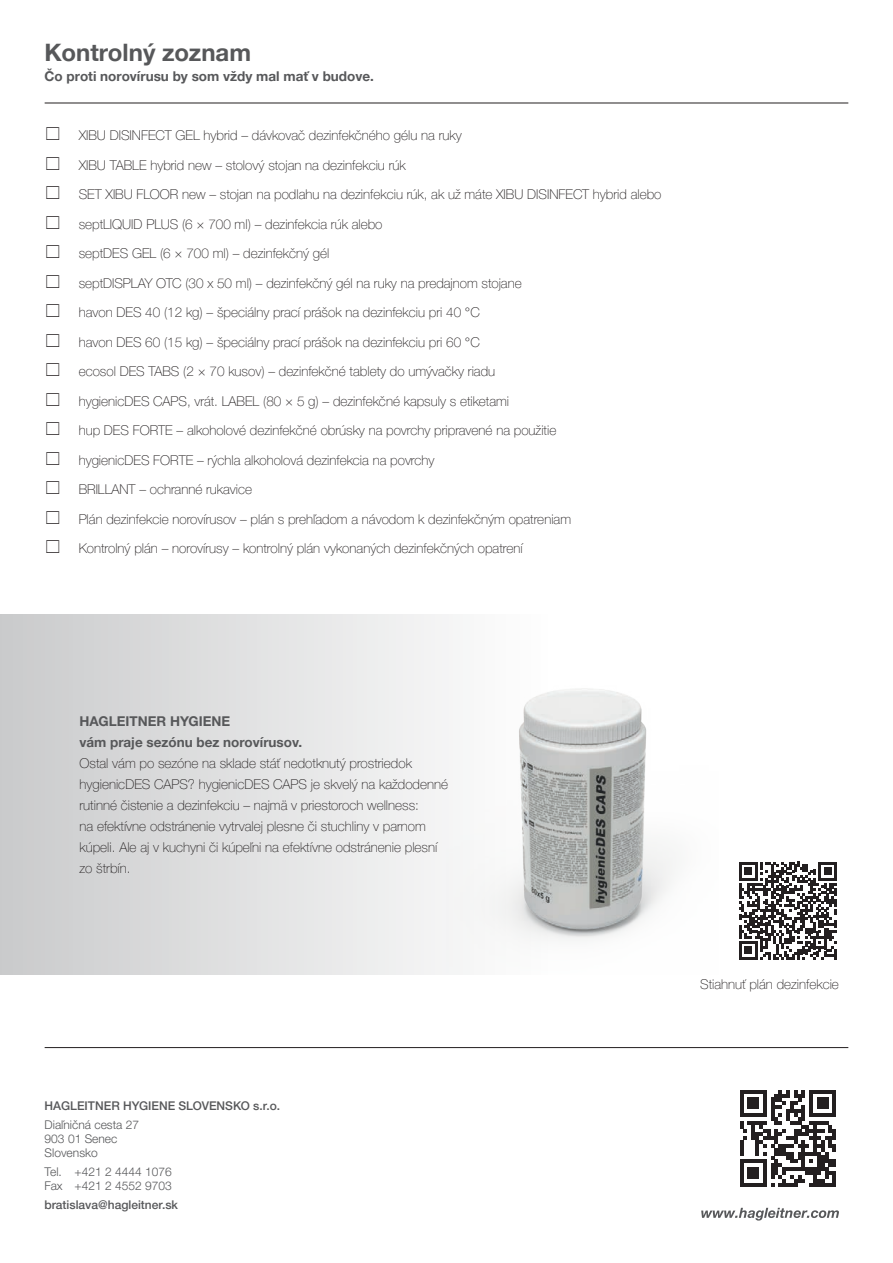
<style>
.page{position:relative;width:893px;height:1263px;background:#fff}
.page>*{position:absolute;margin:0;border:0;box-sizing:border-box;transform-origin:0 0}
.t1{font:700 24px "Helvetica Neue LTW1 G";color:#57585a}
.t2{font:100 13.5px/29.5px "Helvetica Neue LTW1 G";color:#231f20}
.t3{font:700 13.5px/21px "Helvetica Neue LTW1 G";color:#57585a}
.t4{font:300 12px/14.4px "Helvetica Neue LTW1 G";color:#57585a}
.t5{font:500 12px "Helvetica Neue LTW1 G";color:#57585a}
</style>
<div class="page">
<svg style="left:0;top:615px;width:800px;height:360px"></svg>
<svg style="left:701px;top:1208px;width:138px;height:12px"></svg>
<svg style="left:740px;top:1090px;width:96px;height:96px"></svg>
<img style="left:446px;top:615px;width:273px;height:360px">
<hr style="left:45px;top:103px;width:803px;height:1px;background:#231f20">
<hr style="left:45px;top:1047px;width:803px;height:1px;background:#231f20">
<svg style="left:739px;top:862px;width:98px;height:98px"></svg>
<h1 class="t1" style="left:45px;top:37px;width:208px">Kontrolný zoznam</h1>
<p class="t3" style="left:45px;top:66px;width:331px">Čo proti norovírusu by som vždy mal mať v budove.</p>
<p class="t2" style="left:79px;top:121px;width:584px">XIBU DISINFECT GEL hybrid – dávkovač dezinfekčného gélu na ruky<br>XIBU TABLE hybrid new – stolový stojan na dezinfekciu rúk<br>SET XIBU FLOOR new – stojan na podlahu na dezinfekciu rúk, ak už máte XIBU DISINFECT hybrid alebo septLIQUID PLUS (6 × 700 ml) – dezinfekcia rúk alebo<br>septDES GEL (6 × 700 ml) – dezinfekčný gél<br>septDISPLAY OTC (30 x 50 ml) – dezinfekčný gél na ruky na predajnom stojane<br>havon DES 40 (12 kg) – špeciálny prací prášok na dezinfekciu pri 40 °C<br>havon DES 60 (15 kg) – špeciálny prací prášok na dezinfekciu pri 60 °C<br>ecosol DES TABS (2 × 70 kusov) – dezinfekčné tablety do umývačky riadu<br>hygienicDES CAPS, vrát. LABEL (80 × 5 g) – dezinfekčné kapsuly s etiketami<br>hup DES FORTE – alkoholové dezinfekčné obrúsky na povrchy pripravené na použitie<br>hygienicDES FORTE – rýchla alkoholová dezinfekcia na povrchy<br>BRILLANT – ochranné rukavice<br>Plán dezinfekcie norovírusov – plán s prehľadom a návodom k dezinfekčným opatreniam<br>Kontrolný plán – norovírusy – kontrolný plán vykonaných dezinfekčných opatrení</p>
<p class="t3" style="left:80px;top:711px;width:224px">HAGLEITNER HYGIENE<br>vám praje sezónu bez norovírusov.</p>
<p class="t2" style="left:80px;top:753px;width:370px;line-height:21px">Ostal vám po sezóne na sklade stáť nedotknutý prostriedok hygienicDES CAPS? hygienicDES CAPS je skvelý na každodenné rutinné čistenie a dezinfekciu – najmä v priestoroch wellness:<br>na efektívne odstránenie vytrvalej plesne či stuchliny v parnom kúpeli. Ale aj v kuchyni či kúpeľni na efektívne odstránenie plesní zo štrbín.</p>
<p class="t5" style="left:45px;top:1098px;width:237px">HAGLEITNER HYGIENE SLOVENSKO s.r.o.</p>
<p class="t4" style="left:45px;top:1117px;width:96px">Diaľničná cesta 27<br>903 01 Senec<br>Slovensko</p>
<p class="t4" style="left:45px;top:1164px;width:129px">Tel. +421 2 4444 1076<br>Fax +421 2 4552 9703</p>
<p class="t5" style="left:45px;top:1197px;width:135px">bratislava@hagleitner.sk</p>
<p class="t2" style="left:700px;top:969px;width:140px">Stiahnuť plán dezinfekcie</p>
</div>
